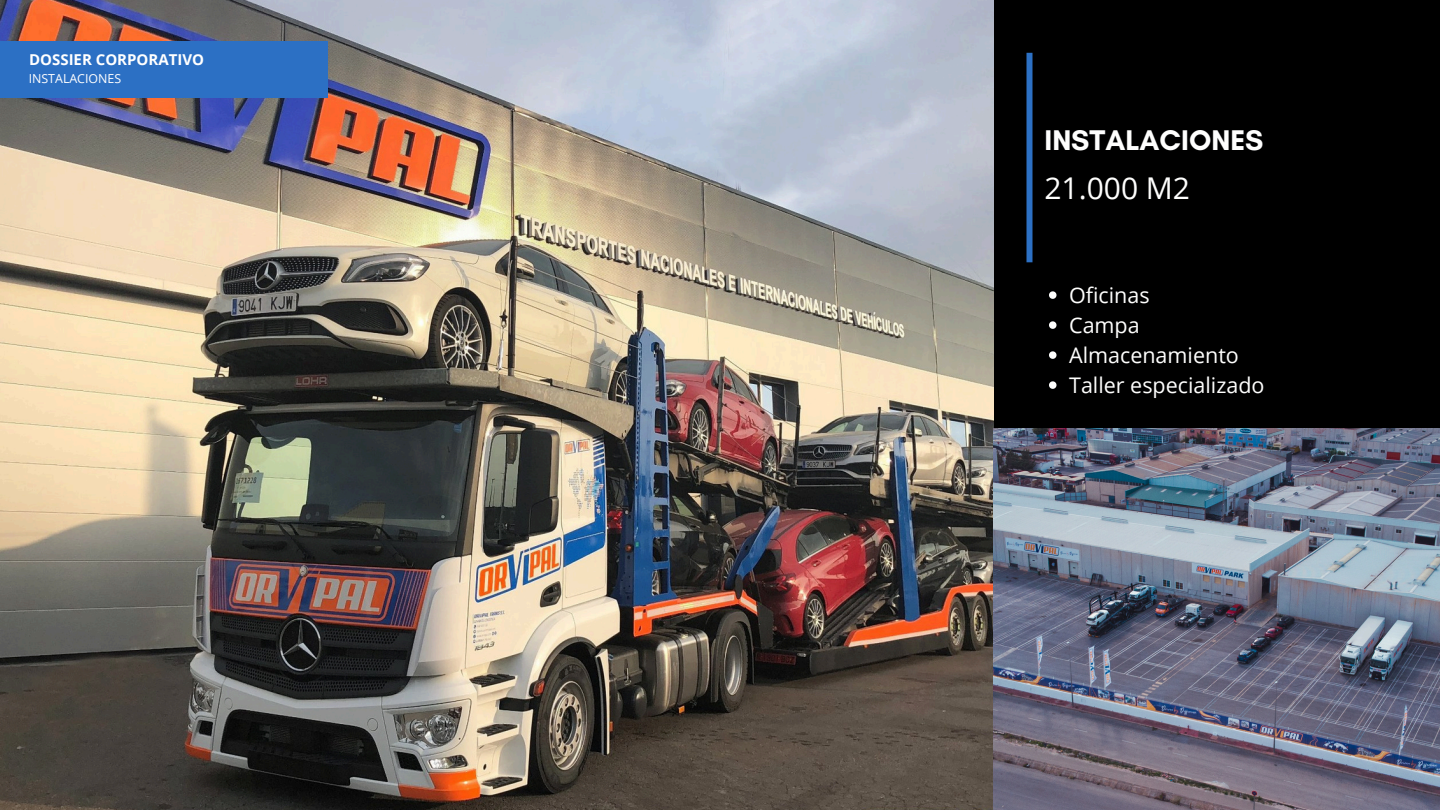
<style>
.page{position:relative;width:1440px;height:810px;background:#fff}
.page>*{position:absolute;margin:0;border:0;box-sizing:border-box;transform-origin:0 0}
.t1{font:30px "Open Sans";color:#fefefd}
.t2{font:700 29px "Glacial Indifference";color:#fefefd}
.t3{font:21.5px "Open Sans";color:#fefefd}
.t4{font:700 15px "Open Sans";color:#fff}
.t5{font:12.4px "Open Sans";color:#fff}
</style>
<div class="page">
<img style="left:0;top:0;width:994px;height:810px">
<div style="left:0;top:42px;width:328px;height:56px;background:#2c70c4"></div>
<div style="left:994px;top:0;width:446px;height:428px;background:#000"></div>
<img style="left:994px;top:428px;width:446px;height:382px">
<svg style="left:1049px;top:291px;width:8px;height:8px"></svg>
<svg style="left:1049px;top:321px;width:8px;height:8px"></svg>
<svg style="left:1049px;top:351px;width:8px;height:8px"></svg>
<svg style="left:1049px;top:381px;width:8px;height:8px"></svg>
<div style="left:1027px;top:53px;width:6px;height:209px;background:#2c70c4"></div>
<h4 class="t4" style="left:29px;top:49px;width:176px">DOSSIER CORPORATIVO</h4>
<p class="t5" style="left:29px;top:70px;width:94px">INSTALACIONES</p>
<h1 class="t2" style="left:1045px;top:123px;width:221px">INSTALACIONES</h1>
<p class="t1" style="left:1045px;top:167px;width:147px">21.000 M2</p>
<p class="t3" style="left:1069px;top:280px;width:82px">Oficinas</p>
<p class="t3" style="left:1069px;top:310px;width:72px">Campa</p>
<p class="t3" style="left:1069px;top:340px;width:171px">Almacenamiento</p>
<p class="t3" style="left:1069px;top:370px;width:197px">Taller especializado</p>
</div>
